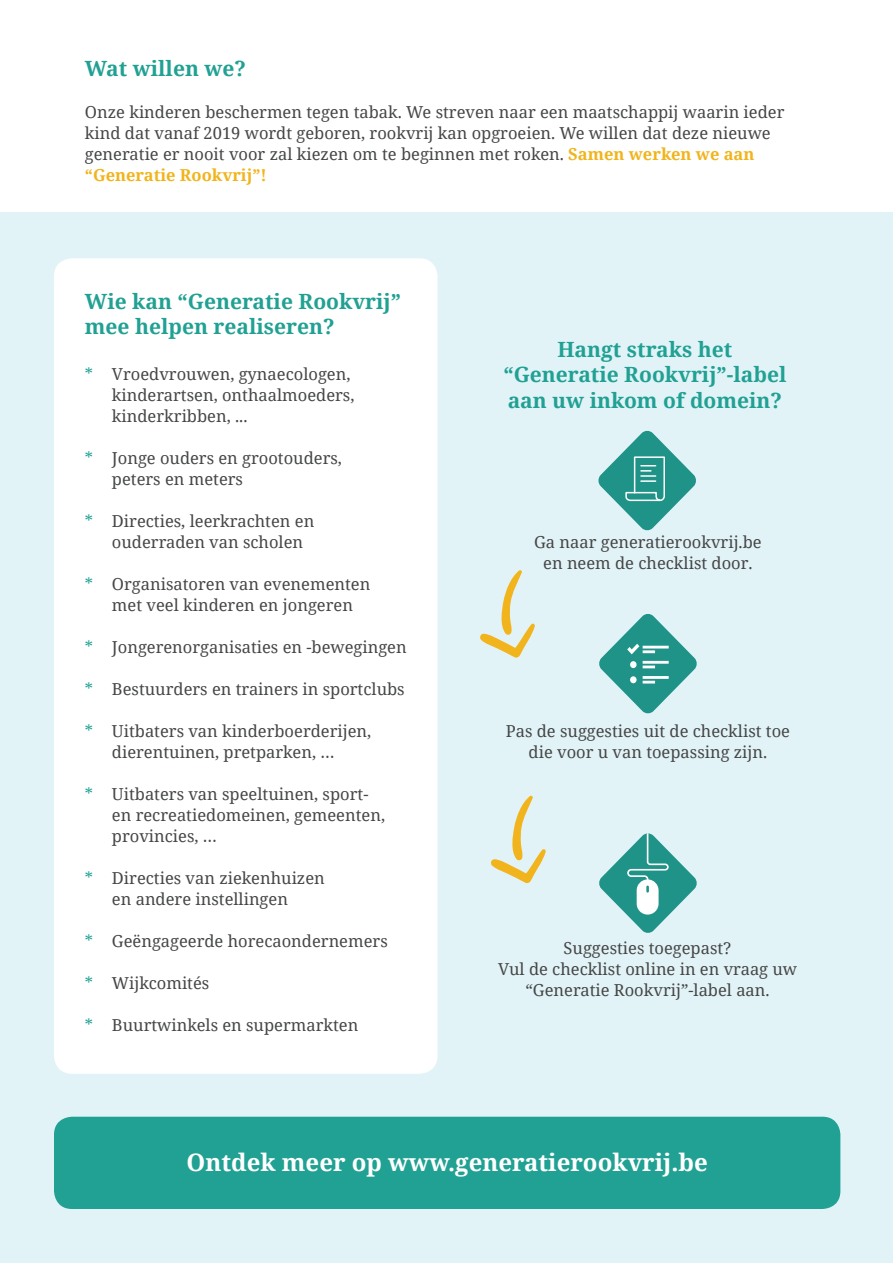
<style>
.page{position:relative;width:893px;height:1263px;background:#fff}
.page>*{position:absolute;margin:0;border:0;box-sizing:border-box;transform-origin:0 0}
.t1{font:700 24px "Noto Serif";color:#fff}
.t2{font:700 21px/25.2px "Noto Serif";color:#21a193}
.Body_tekst{font:16.5px/21px "Noto Serif";color:#454646;text-align:center}
.s1{font-weight:700;color:#f1b41c}
.s2{color:#21a193}
</style>
<div class="page">
<div style="left:0;top:213px;width:893px;height:1050px;background:#e2f3f8"></div>
<div style="left:54px;top:1117px;width:786px;height:92px;background:#21a193;border-radius:18px"></div>
<div style="left:54px;top:258px;width:383px;height:816px;background:#fff;border-radius:18px"></div>
<svg style="left:480px;top:570px;width:55px;height:88px"></svg>
<svg style="left:491px;top:795px;width:55px;height:89px"></svg>
<svg style="left:598px;top:430px;width:98px;height:101px"></svg>
<svg style="left:599px;top:833px;width:98px;height:100px"></svg>
<svg style="left:599px;top:614px;width:98px;height:100px"></svg>
<p class="t2" style="left:85px;top:55px;width:163px">Wat willen we?</p>
<p class="Body_tekst" style="left:85px;top:101px;width:701px;text-align:left">Onze kinderen beschermen tegen tabak. We streven naar een maatschappij waarin ieder kind dat vanaf 2019 wordt geboren, rookvrij kan opgroeien. We willen dat deze nieuwe generatie er nooit voor zal kiezen om te beginnen met roken. <span class="s1">Samen werken we aan “Generatie Rookvrij”!</span></p>
<p class="t2" style="left:85px;top:288px;width:318px">Wie kan “Generatie Rookvrij” mee helpen realiseren?</p>
<p class="Body_tekst" style="left:112px;top:363px;width:244px;text-align:left;text-indent:-27px"><span class="s2">*</span> Vroedvrouwen, gynaecologen, kinderartsen, onthaalmoeders, kinderkribben, ...</p>
<p class="Body_tekst" style="left:112px;top:447px;width:232px;text-align:left;text-indent:-27px"><span class="s2">*</span> Jonge ouders en grootouders, peters en meters</p>
<p class="Body_tekst" style="left:112px;top:510px;width:204px;text-align:left;text-indent:-27px"><span class="s2">*</span> Directies, leerkrachten en ouderraden van scholen</p>
<p class="Body_tekst" style="left:85px;top:573px;width:287px"><span class="s2">*</span> Organisatoren van evenementen met veel kinderen en jongeren</p>
<p class="Body_tekst" style="left:85px;top:636px;width:323px"><span class="s2">*</span> Jongerenorganisaties en -bewegingen</p>
<p class="Body_tekst" style="left:85px;top:678px;width:321px"><span class="s2">*</span> Bestuurders en trainers in sportclubs</p>
<p class="Body_tekst" style="left:85px;top:720px;width:288px"><span class="s2">*</span> Uitbaters van kinderboerderijen, dierentuinen, pretparken, …</p>
<p class="Body_tekst" style="left:112px;top:783px;width:275px;text-align:left;text-indent:-27px"><span class="s2">*</span> Uitbaters van speeltuinen, sport&shy;en recreatiedomeinen, gemeenten, provincies, …</p>
<p class="Body_tekst" style="left:85px;top:867px;width:241px"><span class="s2">*</span> Directies van ziekenhuizen en andere instellingen</p>
<p class="Body_tekst" style="left:85px;top:930px;width:304px"><span class="s2">*</span> Geëngageerde horecaondernemers</p>
<p class="Body_tekst" style="left:85px;top:972px;width:126px"><span class="s2">*</span> Wijkcomités</p>
<p class="Body_tekst" style="left:85px;top:1014px;width:275px"><span class="s2">*</span> Buurtwinkels en supermarkten</p>
<p class="t2" style="left:557px;top:336px;width:176px">Hangt straks het</p>
<p class="t2" style="left:503px;top:361px;width:284px">“Generatie Rookvrij”-label</p>
<p class="t2" style="left:508px;top:387px;width:276px">aan uw inkom of domein?</p>
<p class="Body_tekst" style="left:534px;top:531px;width:229px">Ga naar generatierookvrij.be en neem de checklist door.</p>
<p class="Body_tekst" style="left:506px;top:720px;width:286px">Pas de suggesties uit de checklist toe die voor u van toepassing zijn.</p>
<p class="Body_tekst" style="left:498px;top:937px;width:301px">Suggesties toegepast?<br>Vul de checklist online in en vraag uw “Generatie Rookvrij”-label aan.</p>
<p class="t1" style="left:187px;top:1146px;width:523px">Ontdek meer op www.generatierookvrij.be</p>
</div>
